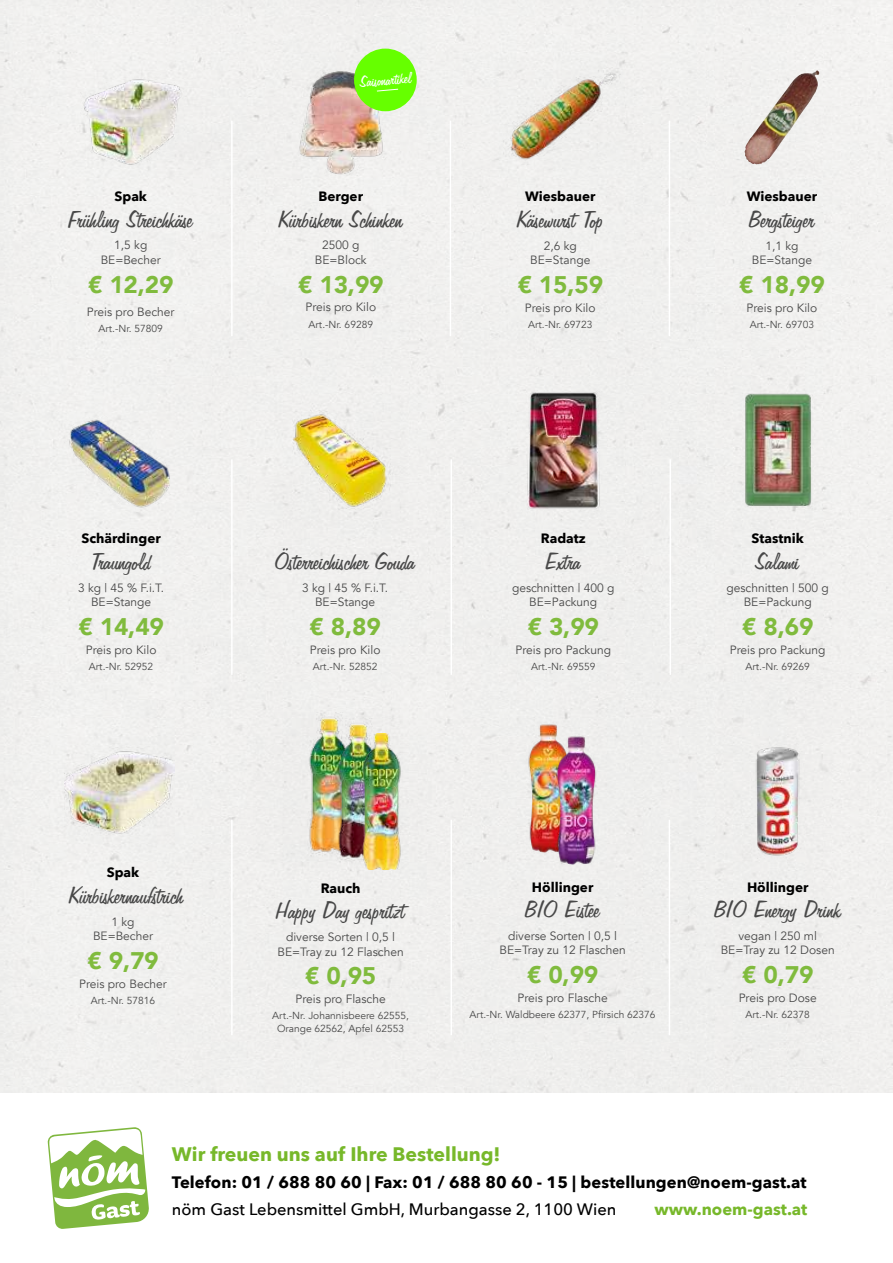
<style>
.page{position:relative;width:893px;height:1263px;background:#fff}
.page>*{position:absolute;margin:0;border:0;box-sizing:border-box;transform-origin:0 0}
.t1{font:27px "Freehand 575 BT Regular B";color:#484848}
.t2{font:900 24px "Avenir";color:#80bb3d}
.t3{font:700 19.5px "Avenir Next";color:#77b82a}
.t4{font:18px "Freehand 575 BT Regular B";color:#fff}
.t5{font:700 16.5px "Avenir Next";letter-spacing:.005em;color:#000}
.t6{font:500 16.5px "Avenir Next";color:#000}
.t7{font:700 16.5px "Avenir Next";color:#77b82a}
.t8{font:700 13.5px "Avenir Next";color:#000}
.t9{font:12px/14.4px "Avenir";color:#484848;text-align:center}
.t10{font:10.2px/12.3px "Avenir";color:#484848;text-align:center}
</style>
<div class="page">
<svg style="left:48px;top:1127px;width:101px;height:102px"></svg>
<div style="left:0;top:0;width:893px;height:1093px;background:#f0f0ee"></div>
<img style="left:274px;top:402px;width:134px;height:123px">
<hr style="left:451px;top:459px;width:1px;height:216px;background:#fff">
<hr style="left:231px;top:459px;width:2px;height:216px;background:#fff">
<hr style="left:669px;top:459px;width:2px;height:216px;background:#fff">
<hr style="left:231px;top:121px;width:2px;height:215px;background:#fff">
<hr style="left:450px;top:121px;width:1px;height:215px;background:#fff">
<hr style="left:669px;top:121px;width:1px;height:215px;background:#fff">
<hr style="left:451px;top:820px;width:1px;height:215px;background:#fff">
<img style="left:45px;top:397px;width:156px;height:133px">
<img style="left:744px;top:70px;width:75px;height:94px">
<img style="left:495px;top:58px;width:141px;height:106px">
<hr style="left:669px;top:820px;width:1px;height:215px;background:#fff">
<hr style="left:231px;top:820px;width:2px;height:215px;background:#fff">
<img style="left:514px;top:722px;width:69px;height:131px">
<img style="left:494px;top:381px;width:138px;height:138px">
<img style="left:749px;top:743px;width:57px;height:115px">
<img style="left:736px;top:385px;width:83px;height:130px">
<img style="left:288px;top:70px;width:105px;height:105px">
<div style="left:253px;top:712px;width:150px;height:149px;background:#efeeed"></div>
<img style="left:282px;top:718px;width:150px;height:150px">
<img style="left:72px;top:73px;width:120px;height:95px">
<img style="left:542px;top:734px;width:70px;height:131px">
<div style="left:354px;top:49px;width:63px;height:62px;background:#6f0;border-radius:50%"></div>
<svg style="left:376px;top:88px;width:23px;height:4px"></svg>
<img style="left:65px;top:737px;width:110px;height:110px">
<img style="left:313px;top:733px;width:137px;height:136px">
<p class="t8" style="left:114px;top:188px;width:34px">Spak</p>
<h1 class="t1" style="left:68px;top:208px;width:127px">Frühling Streichkäse</h1>
<p class="t9" style="left:101px;top:239px;width:62px">1,5 kg<br>BE=Becher</p>
<h2 class="t2" style="left:88px;top:275px;width:87px">€ 12,29</h2>
<p class="t9" style="left:87px;top:305px;width:89px">Preis pro Becher</p>
<p class="t10" style="left:99px;top:323px;width:66px">Art.-Nr. 57809</p>
<h3 class="t4" style="left:359px;top:75px;width:53px;rotate:-5deg">Saisonartikel</h3>
<p class="t8" style="left:319px;top:188px;width:46px">Berger</p>
<h1 class="t1" style="left:278px;top:208px;width:126px">Kürbiskern Schinken</h1>
<p class="t9" style="left:315px;top:239px;width:53px">2500 g<br>BE=Block</p>
<h2 class="t2" style="left:298px;top:275px;width:87px">€ 13,99</h2>
<p class="t9" style="left:305px;top:301px;width:72px">Preis pro Kilo</p>
<p class="t10" style="left:309px;top:319px;width:66px">Art.-Nr. 69289</p>
<p class="t8" style="left:525px;top:189px;width:72px">Wiesbauer</p>
<h1 class="t1" style="left:517px;top:209px;width:88px">Käsewurst Top</h1>
<p class="t9" style="left:530px;top:240px;width:62px">2,6 kg<br>BE=Stange</p>
<h2 class="t2" style="left:518px;top:276px;width:87px">€ 15,59</h2>
<p class="t9" style="left:525px;top:302px;width:72px">Preis pro Kilo</p>
<p class="t10" style="left:528px;top:320px;width:66px">Art.-Nr. 69723</p>
<p class="t8" style="left:747px;top:189px;width:72px">Wiesbauer</p>
<h1 class="t1" style="left:749px;top:209px;width:67px">Bergsteiger</h1>
<p class="t9" style="left:752px;top:240px;width:62px">1,1 kg<br>BE=Stange</p>
<h2 class="t2" style="left:739px;top:276px;width:87px">€ 18,99</h2>
<p class="t9" style="left:747px;top:302px;width:72px">Preis pro Kilo</p>
<p class="t10" style="left:750px;top:320px;width:66px">Art.-Nr. 69703</p>
<p class="t8" style="left:81px;top:531px;width:81px">Schärdinger</p>
<h1 class="t1" style="left:91px;top:551px;width:62px">Traungold</h1>
<p class="t9" style="left:78px;top:582px;width:88px">3 kg | 45 % F.i.T.<br>BE=Stange</p>
<h2 class="t2" style="left:78px;top:618px;width:87px">€ 14,49</h2>
<p class="t9" style="left:86px;top:643px;width:72px">Preis pro Kilo</p>
<p class="t10" style="left:89px;top:661px;width:66px">Art.-Nr. 52952</p>
<p class="t8" style="left:107px;top:865px;width:34px">Spak</p>
<h1 class="t1" style="left:69px;top:885px;width:117px">Kürbiskernaufstrich</h1>
<p class="t9" style="left:93px;top:916px;width:62px">1 kg<br>BE=Becher</p>
<h2 class="t2" style="left:87px;top:952px;width:73px">€ 9,79</h2>
<p class="t9" style="left:79px;top:977px;width:89px">Preis pro Becher</p>
<p class="t10" style="left:91px;top:995px;width:66px">Art.-Nr. 57816</p>
<h1 class="t1" style="left:275px;top:551px;width:142px">Österreichischer Gouda</h1>
<p class="t9" style="left:302px;top:582px;width:88px">3 kg | 45 % F.i.T.<br>BE=Stange</p>
<h2 class="t2" style="left:310px;top:618px;width:73px">€ 8,89</h2>
<p class="t9" style="left:310px;top:643px;width:72px">Preis pro Kilo</p>
<p class="t10" style="left:313px;top:661px;width:66px">Art.-Nr. 52852</p>
<p class="t8" style="left:541px;top:531px;width:46px">Radatz</p>
<h1 class="t1" style="left:545px;top:551px;width:37px">Extra</h1>
<p class="t9" style="left:512px;top:582px;width:104px">geschnitten | 400 g<br>BE=Packung</p>
<h2 class="t2" style="left:528px;top:618px;width:73px">€ 3,99</h2>
<p class="t9" style="left:515px;top:643px;width:97px">Preis pro Packung</p>
<p class="t10" style="left:531px;top:661px;width:66px">Art.-Nr. 69559</p>
<p class="t8" style="left:752px;top:531px;width:54px">Stastnik</p>
<h1 class="t1" style="left:756px;top:551px;width:45px">Salami</h1>
<p class="t9" style="left:726px;top:582px;width:104px">geschnitten | 500 g<br>BE=Packung</p>
<h2 class="t2" style="left:742px;top:618px;width:73px">€ 8,69</h2>
<p class="t9" style="left:730px;top:643px;width:97px">Preis pro Packung</p>
<p class="t10" style="left:745px;top:661px;width:66px">Art.-Nr. 69269</p>
<p class="t8" style="left:321px;top:880px;width:41px">Rauch</p>
<h1 class="t1" style="left:276px;top:900px;width:131px">Happy Day gespritzt</h1>
<p class="t9" style="left:277px;top:931px;width:128px">diverse Sorten | 0,5 l<br>BE=Tray zu 12 Flaschen</p>
<h2 class="t2" style="left:305px;top:967px;width:73px">€ 0,95</h2>
<p class="t9" style="left:295px;top:993px;width:92px">Preis pro Flasche</p>
<p class="t10" style="left:272px;top:1011px;width:138px">Art.-Nr. Johannisbeere 62555,<br>Orange 62562, Apfel 62553</p>
<p class="t8" style="left:532px;top:879px;width:63px">Höllinger</p>
<h1 class="t1" style="left:525px;top:899px;width:77px">BIO Eistee</h1>
<p class="t9" style="left:499px;top:930px;width:128px">diverse Sorten | 0,5 l<br>BE=Tray zu 12 Flaschen</p>
<h2 class="t2" style="left:527px;top:966px;width:73px">€ 0,99</h2>
<p class="t9" style="left:517px;top:992px;width:92px">Preis pro Flasche</p>
<p class="t10" style="left:470px;top:1009px;width:187px">Art.-Nr. Waldbeere 62377, P昀椀rsich 62376</p>
<p class="t8" style="left:747px;top:879px;width:63px">Höllinger</p>
<h1 class="t1" style="left:714px;top:899px;width:129px">BIO Energy Drink</h1>
<p class="t9" style="left:721px;top:930px;width:116px">vegan | 250 ml<br>BE=Tray zu 12 Dosen</p>
<h2 class="t2" style="left:742px;top:966px;width:73px">€ 0,79</h2>
<p class="t9" style="left:739px;top:992px;width:79px">Preis pro Dose</p>
<p class="t10" style="left:745px;top:1010px;width:66px">Art.-Nr. 62378</p>
<h3 class="t3" style="left:172px;top:1142px;width:330px">Wir freuen uns auf Ihre Bestellung!</h3>
<h3 class="t5" style="left:172px;top:1172px;width:636px">Telefon: 01 / 688 80 60 | Fax: 01 / 688 80 60 - 15 | bestellungen@noem-gast.at</h3>
<h3 class="t6" style="left:172px;top:1202px;width:446px">nöm Gast Lebensmittel GmbH, Murbangasse 2, 1100 Wien</h3>
<h3 class="t7" style="left:654px;top:1199px;width:154px">www.noem-gast.at</h3>
</div>
